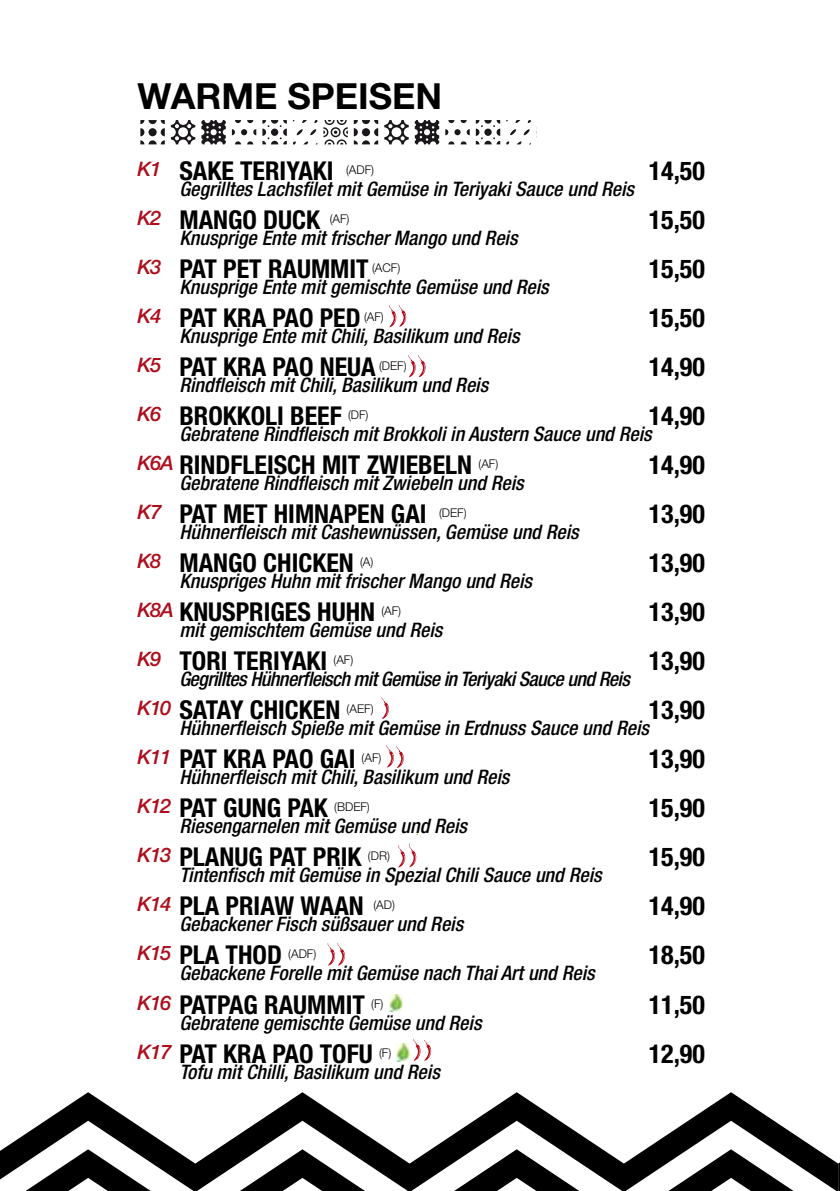
<style>
.page{position:relative;width:840px;height:1191px;background:#fff}
.page>*{position:absolute;margin:0;border:0;box-sizing:border-box;transform-origin:0 0}
.t1{font:700 36px "Helvetica Neue LT Std";color:#000}
.t2{font:700 condensed 26px "Helvetica Neue LT Std";color:#000}
.t3{font:italic 500 condensed 20px "Helvetica Neue LT Std";color:#000}
.t4{font:italic 500 condensed 20px "Helvetica Neue LT Std";letter-spacing:-.03em;color:#000}
</style>
<div class="page">
<svg style="left:140px;top:120px;width:25px;height:24px"></svg>
<svg style="left:171px;top:120px;width:24px;height:24px"></svg>
<svg style="left:201px;top:120px;width:25px;height:24px"></svg>
<svg style="left:253px;top:129px;width:3px;height:6px"></svg>
<svg style="left:247px;top:120px;width:6px;height:3px"></svg>
<svg style="left:247px;top:141px;width:6px;height:3px"></svg>
<svg style="left:235px;top:141px;width:6px;height:3px"></svg>
<svg style="left:232px;top:129px;width:3px;height:6px"></svg>
<svg style="left:235px;top:120px;width:6px;height:3px"></svg>
<svg style="left:241px;top:129px;width:6px;height:6px"></svg>
<svg style="left:262px;top:120px;width:25px;height:24px"></svg>
<svg style="left:302px;top:120px;width:5px;height:3px"></svg>
<svg style="left:293px;top:129px;width:24px;height:15px"></svg>
<svg style="left:323px;top:120px;width:24px;height:24px"></svg>
<svg style="left:353px;top:120px;width:25px;height:24px"></svg>
<svg style="left:384px;top:120px;width:24px;height:24px"></svg>
<svg style="left:414px;top:120px;width:25px;height:24px"></svg>
<svg style="left:466px;top:129px;width:3px;height:6px"></svg>
<svg style="left:460px;top:120px;width:6px;height:3px"></svg>
<svg style="left:460px;top:141px;width:6px;height:3px"></svg>
<svg style="left:448px;top:141px;width:6px;height:3px"></svg>
<svg style="left:445px;top:129px;width:3px;height:6px"></svg>
<svg style="left:448px;top:120px;width:6px;height:3px"></svg>
<svg style="left:454px;top:129px;width:6px;height:6px"></svg>
<svg style="left:475px;top:120px;width:25px;height:24px"></svg>
<svg style="left:515px;top:120px;width:5px;height:3px"></svg>
<svg style="left:506px;top:129px;width:24px;height:15px"></svg>
<svg style="left:389px;top:305px;width:18px;height:22px"></svg>
<svg style="left:408px;top:356px;width:18px;height:21px"></svg>
<svg style="left:381px;top:697px;width:8px;height:22px"></svg>
<svg style="left:386px;top:746px;width:18px;height:22px"></svg>
<svg style="left:327px;top:944px;width:18px;height:21px"></svg>
<img style="left:389px;top:994px;width:13px;height:17px">
<svg style="left:398px;top:843px;width:19px;height:24px"></svg>
<svg style="left:413px;top:1039px;width:19px;height:22px"></svg>
<img style="left:396px;top:1043px;width:13px;height:18px">
<svg style="left:0;top:1092px;width:837px;height:99px"></svg>
<svg style="left:837px;top:1163px;width:2px;height:28px"></svg>
<h1 class="t1" style="left:137px;top:74px;width:306px">WARME SPEISEN</h1>
<h2 class="t2" style="left:137px;top:155px;width:238px"><sup>K1</sup> SAKE TERIYAKI <sup>(ADF)</sup></h2>
<h2 class="t2" style="left:648px;top:155px;width:58px">14,50</h2>
<p class="t3" style="left:179px;top:177px;width:456px">Gegrilltes Lachsfilet mit Gemüse in Teriyaki Sauce und Reis</p>
<h2 class="t2" style="left:137px;top:204px;width:213px"><sup>K2</sup> MANGO DUCK <sup>(AF)</sup></h2>
<h2 class="t2" style="left:648px;top:204px;width:58px">15,50</h2>
<p class="t3" style="left:179px;top:226px;width:339px">Knusprige Ente mit frischer Mango und Reis</p>
<h2 class="t2" style="left:137px;top:253px;width:264px"><sup>K3</sup> PAT PET RAUMMIT <sup>(ACF)</sup></h2>
<h2 class="t2" style="left:648px;top:253px;width:58px">15,50</h2>
<p class="t3" style="left:179px;top:275px;width:370px">Knusprige Ente mit gemischte Gemüse und Reis</p>
<h2 class="t2" style="left:137px;top:302px;width:248px"><sup>K4</sup> PAT KRA PAO PED <sup>(AF)</sup></h2>
<h2 class="t2" style="left:648px;top:302px;width:58px">15,50</h2>
<p class="t3" style="left:179px;top:324px;width:341px">Knusprige Ente mit Chili, Basilikum und Reis</p>
<h2 class="t2" style="left:137px;top:351px;width:270px"><sup>K5</sup> PAT KRA PAO NEUA <sup>(DEF)</sup></h2>
<h2 class="t2" style="left:648px;top:351px;width:58px">14,90</h2>
<p class="t3" style="left:179px;top:373px;width:310px">Rindfleisch mit Chili, Basilikum und Reis</p>
<h2 class="t2" style="left:137px;top:400px;width:232px"><sup>K6</sup> BROKKOLI BEEF <sup>(DF)</sup></h2>
<h2 class="t2" style="left:648px;top:400px;width:58px">14,90</h2>
<p class="t3" style="left:179px;top:422px;width:473px">Gebratene Rindfleisch mit Brokkoli in Austern Sauce und Reis</p>
<h2 class="t2" style="left:137px;top:449px;width:362px"><sup>K6A</sup> RINDFLEISCH MIT ZWIEBELN <sup>(AF)</sup></h2>
<h2 class="t2" style="left:648px;top:449px;width:58px">14,90</h2>
<p class="t3" style="left:179px;top:471px;width:345px">Gebratene Rindfleisch mit Zwiebeln und Reis</p>
<h2 class="t2" style="left:137px;top:498px;width:330px"><sup>K7</sup> PAT MET HIMNAPEN GAI <sup>(DEF)</sup></h2>
<h2 class="t2" style="left:648px;top:498px;width:58px">13,90</h2>
<p class="t3" style="left:179px;top:520px;width:400px">Hühnerfleisch mit Cashewnüssen, Gemüse und Reis</p>
<h2 class="t2" style="left:137px;top:547px;width:237px"><sup>K8</sup> MANGO CHICKEN <sup>(A)</sup></h2>
<h2 class="t2" style="left:648px;top:547px;width:58px">13,90</h2>
<p class="t3" style="left:179px;top:569px;width:354px">Knuspriges Huhn mit frischer Mango und Reis</p>
<h2 class="t2" style="left:137px;top:596px;width:265px"><sup>K8A</sup> KNUSPRIGES HUHN <sup>(AF)</sup></h2>
<h2 class="t2" style="left:648px;top:596px;width:58px">13,90</h2>
<p class="t3" style="left:179px;top:618px;width:264px">mit gemischtem Gemüse und Reis</p>
<h2 class="t2" style="left:137px;top:645px;width:217px"><sup>K9</sup> TORI TERIYAKI <sup>(AF)</sup></h2>
<h2 class="t2" style="left:648px;top:645px;width:58px">13,90</h2>
<p class="t4" style="left:179px;top:667px;width:452px">Gegrilltes Hühnerfleisch mit Gemüse in Teriyaki Sauce und Reis</p>
<h2 class="t2" style="left:137px;top:694px;width:237px"><sup>K10</sup> SATAY CHICKEN <sup>(AEF)</sup></h2>
<h2 class="t2" style="left:648px;top:694px;width:58px">13,90</h2>
<p class="t3" style="left:179px;top:716px;width:471px">Hühnerfleisch Spieße mit Gemüse in Erdnuss Sauce und Reis</p>
<h2 class="t2" style="left:137px;top:743px;width:245px"><sup>K11</sup> PAT KRA PAO GAI <sup>(AF)</sup></h2>
<h2 class="t2" style="left:648px;top:743px;width:58px">13,90</h2>
<p class="t3" style="left:179px;top:765px;width:331px">Hühnerfleisch mit Chili, Basilikum und Reis</p>
<h2 class="t2" style="left:137px;top:792px;width:234px"><sup>K12</sup> PAT GUNG PAK <sup>(BDEF)</sup></h2>
<h2 class="t2" style="left:648px;top:792px;width:58px">15,90</h2>
<p class="t3" style="left:179px;top:814px;width:289px">Riesengarnelen mit Gemüse und Reis</p>
<h2 class="t2" style="left:137px;top:841px;width:254px"><sup>K13</sup> PLANUG PAT PRIK <sup>(DR)</sup></h2>
<h2 class="t2" style="left:648px;top:841px;width:58px">15,90</h2>
<p class="t3" style="left:179px;top:863px;width:423px">Tintenfisch mit Gemüse in Spezial Chili Sauce und Reis</p>
<h2 class="t2" style="left:137px;top:890px;width:259px"><sup>K14</sup> PLA PRIAW WAAN <sup>(AD)</sup></h2>
<h2 class="t2" style="left:648px;top:890px;width:58px">14,90</h2>
<p class="t3" style="left:179px;top:912px;width:285px">Gebackener Fisch süßsauer und Reis</p>
<h2 class="t2" style="left:137px;top:939px;width:180px"><sup>K15</sup> PLA THOD <sup>(ADF)</sup></h2>
<h2 class="t2" style="left:648px;top:939px;width:58px">18,50</h2>
<p class="t3" style="left:179px;top:961px;width:416px">Gebackene Forelle mit Gemüse nach Thai Art und Reis</p>
<h2 class="t2" style="left:137px;top:988px;width:247px"><sup>K16</sup> PATPAG RAUMMIT <sup>(F)</sup></h2>
<h2 class="t2" style="left:648px;top:988px;width:58px">11,50</h2>
<p class="t3" style="left:179px;top:1010px;width:303px">Gebratene gemischte Gemüse und Reis</p>
<h2 class="t2" style="left:137px;top:1037px;width:255px"><sup>K17</sup> PAT KRA PAO TOFU <sup>(F)</sup></h2>
<h2 class="t2" style="left:648px;top:1037px;width:58px">12,90</h2>
<p class="t3" style="left:179px;top:1059px;width:262px">Tofu mit Chilli, Basilikum und Reis</p>
</div>
